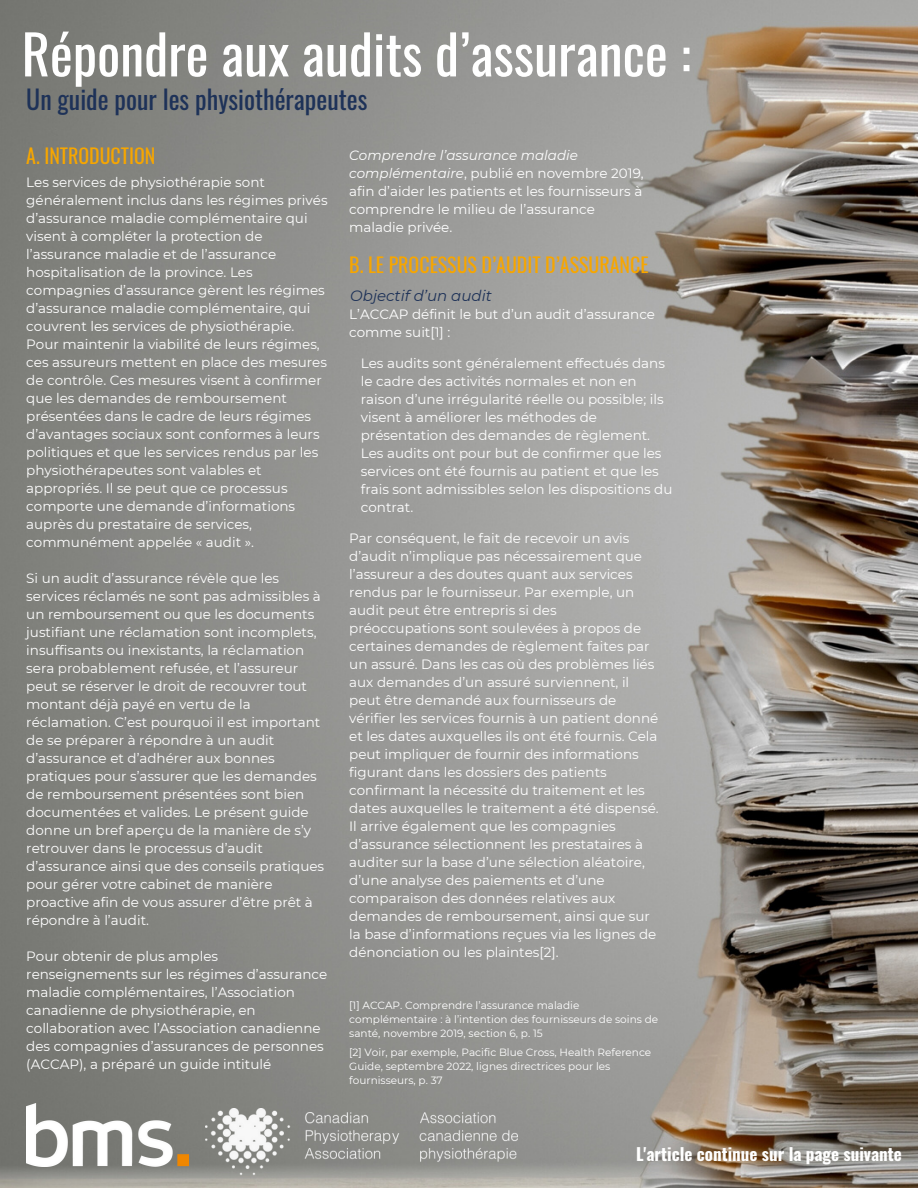
<style>
.page{position:relative;width:918px;height:1188px;background:#fff}
.page>*{position:absolute;margin:0;border:0;box-sizing:border-box;transform-origin:0 0}
.t1{font:54.45px "Oswald";color:#fff}
.t2{font:25.95px "Oswald";color:#1e3258}
.t3{font:19.95px "Oswald";color:#f7a600}
.t4{font:700 17.1px "Oswald";color:#fff}
.t5{font:italic 15px "Montserrat";color:#1e3258}
.t6{font:13.5px/18px "Montserrat";color:#fff}
.t7{font:10.5px/14px "Montserrat";color:#fff}
.s1{font-style:italic}
</style>
<div class="page">
<img style="left:0;top:0;width:918px;height:1188px">
<img style="left:26px;top:1103px;width:162px;height:63px">
<img style="left:206px;top:1108px;width:311px;height:72px">
<p class="t1" style="left:22px;top:11px;width:671px">Répondre aux audits d’assurance :</p>
<h5 class="t2" style="left:26px;top:79px;width:343px">Un guide pour les physiothérapeutes</h5>
<h5 class="t3" style="left:26px;top:140px;width:131px">A. INTRODUCTION</h5>
<p class="t6" style="left:26px;top:173px;width:303px">Les services de physiothérapie sont généralement inclus dans les régimes privés d’assurance maladie complémentaire qui visent à compléter la protection de l’assurance maladie et de l’assurance hospitalisation de la province. Les compagnies d’assurance gèrent les régimes d’assurance maladie complémentaire, qui couvrent les services de physiothérapie.<br>Pour maintenir la viabilité de leurs régimes, ces assureurs mettent en place des mesures de contrôle. Ces mesures visent à confirmer que les demandes de remboursement présentées dans le cadre de leurs régimes d’avantages sociaux sont conformes à leurs politiques et que les services rendus par les physiothérapeutes sont valables et appropriés. Il se peut que ce processus comporte une demande d’informations auprès du prestataire de services, communément appelée « audit ».</p>
<p class="t6" style="left:26px;top:569px;width:299px">Si un audit d’assurance révèle que les services réclamés ne sont pas admissibles à un remboursement ou que les documents justifiant une réclamation sont incomplets, insuffisants ou inexistants, la réclamation sera probablement refusée, et l’assureur peut se réserver le droit de recouvrer tout montant déjà payé en vertu de la réclamation. C’est pourquoi il est important de se préparer à répondre à un audit d’assurance et d’adhérer aux bonnes pratiques pour s’assurer que les demandes de remboursement présentées sont bien documentées et valides. Le présent guide donne un bref aperçu de la manière de s’y retrouver dans le processus d’audit d’assurance ainsi que des conseils pratiques pour gérer votre cabinet de manière proactive afin de vous assurer d’être prêt à répondre à l’audit.</p>
<p class="t6" style="left:26px;top:947px;width:303px">Pour obtenir de plus amples renseignements sur les régimes d’assurance maladie complémentaires, l’Association canadienne de physiothérapie, en collaboration avec l’Association canadienne des compagnies d’assurances de personnes (ACCAP), a préparé un guide intitulé</p>
<p class="t6" style="left:349px;top:146px;width:296px"><span class="s1">Comprendre l’assurance maladie complémentaire</span>, publié en novembre 2019, afin d’aider les patients et les fournisseurs à comprendre le milieu de l’assurance maladie privée.</p>
<p class="t3" style="left:349px;top:249px;width:301px">B. LE PROCESSUS D’AUDIT D’ASSURANCE</p>
<p class="t5" style="left:350px;top:286px;width:143px">Objectif d’un audit</p>
<p class="t6" style="left:349px;top:305px;width:307px">L’ACCAP définit le but d’un audit d’assurance comme suit[1] :</p>
<p class="t6" style="left:361px;top:354px;width:313px">Les audits sont généralement effectués dans le cadre des activités normales et non en raison d’une irrégularité réelle ou possible; ils visent à améliorer les méthodes de présentation des demandes de règlement.<br>Les audits ont pour but de confirmer que les services ont été fournis au patient et que les frais sont admissibles selon les dispositions du contrat.</p>
<p class="t6" style="left:349px;top:529px;width:311px">Par conséquent, le fait de recevoir un avis d’audit n’implique pas nécessairement que l’assureur a des doutes quant aux services rendus par le fournisseur. Par exemple, un audit peut être entrepris si des préoccupations sont soulevées à propos de certaines demandes de règlement faites par un assuré. Dans les cas où des problèmes liés aux demandes d’un assuré surviennent, il peut être demandé aux fournisseurs de vérifier les services fournis à un patient donné et les dates auxquelles ils ont été fournis. Cela peut impliquer de fournir des informations figurant dans les dossiers des patients confirmant la nécessité du traitement et les dates auxquelles le traitement a été dispensé.<br>Il arrive également que les compagnies d’assurance sélectionnent les prestataires à auditer sur la base d’une sélection aléatoire, d’une analyse des paiements et d’une comparaison des données relatives aux demandes de remboursement, ainsi que sur la base d’informations reçues via les lignes de dénonciation ou les plaintes[2].</p>
<p class="t7" style="left:349px;top:998px;width:310px">[1] ACCAP. Comprendre l’assurance maladie complémentaire : à l’intention des fournisseurs de soins de santé, novembre 2019, section 6, p. 15</p>
<p class="t7" style="left:349px;top:1045px;width:304px">[2] Voir, par exemple, Pacific Blue Cross, Health Reference<br>Guide, septembre 2022, lignes directrices pour les fournisseurs, p. 37</p>
<p class="t4" style="left:636px;top:1140px;width:267px">L'article continue sur la page suivante</p>
</div>
